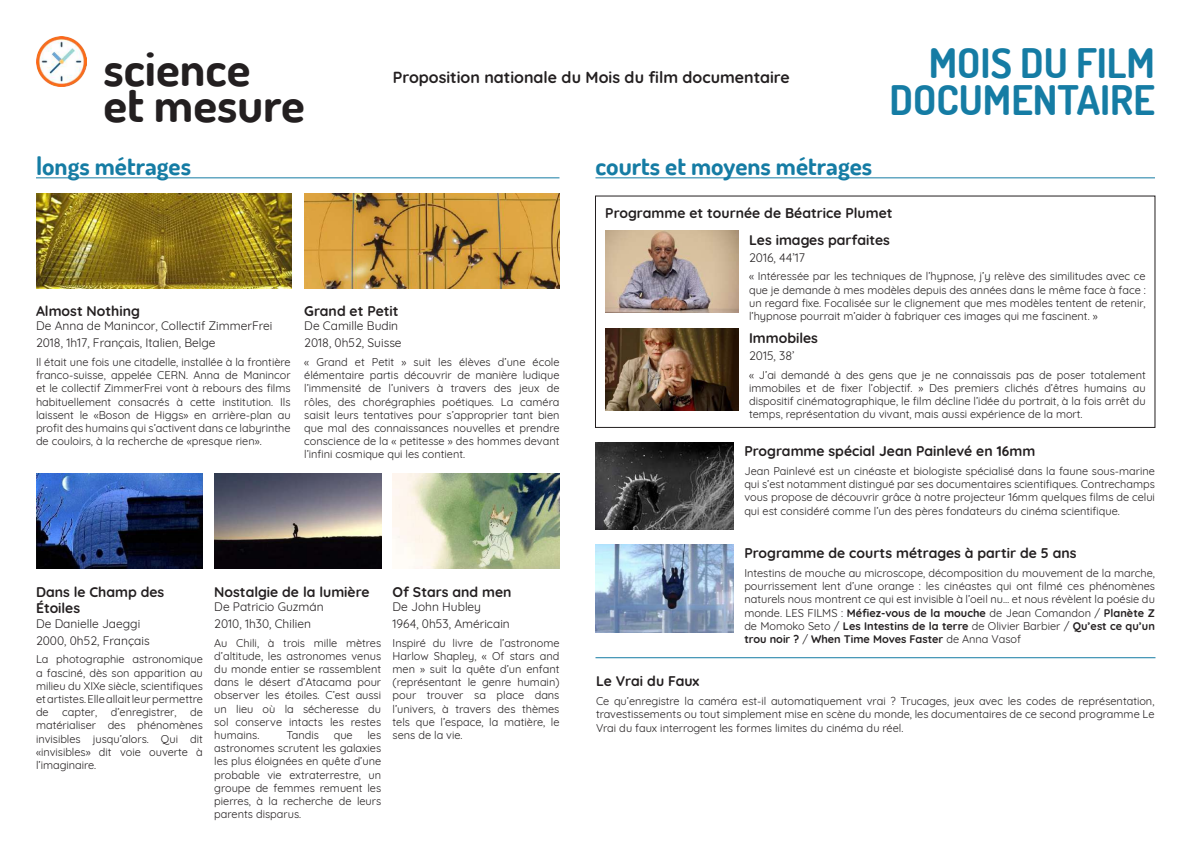
<style>
.page{position:relative;width:1191px;height:842px;background:#fff}
.page>*{position:absolute;margin:0;border:0;box-sizing:border-box;transform-origin:0 0}
.t1{font:700 49px/36px "Dosis";color:#231f20}
.t2{font:700 40.7px/36.9px "Dosis";color:#157ca4;text-align:right}
.t3{font:700 25px "Dosis";color:#157ca4}
.t4{font:700 16px "Quicksand";color:#231f20}
.t5{font:700 14px/16.8px "Quicksand";color:#231f20}
.t6{font:12px/16.8px "Quicksand";color:#231f20}
.t7{font:11px/13.2px "Quicksand";color:#231f20;text-align:justify}
.s1{font-weight:700}
</style>
<div class="page">
<img style="left:37px;top:194px;width:254px;height:94px">
<img style="left:304px;top:194px;width:255px;height:94px">
<img style="left:36px;top:36px;width:50px;height:50px">
<hr style="left:36px;top:177px;width:523px;height:1px;background:#157ca4">
<hr style="left:595px;top:177px;width:560px;height:1px;background:#157ca4">
<img style="left:36px;top:473px;width:167px;height:95px">
<img style="left:214px;top:474px;width:167px;height:94px">
<img style="left:392px;top:473px;width:167px;height:95px">
<img style="left:595px;top:442px;width:138px;height:88px">
<img style="left:595px;top:544px;width:138px;height:88px">
<div style="left:595px;top:196px;width:560px;height:232px;border:1px solid #231f20"></div>
<img style="left:605px;top:231px;width:134px;height:81px">
<img style="left:605px;top:329px;width:134px;height:81px">
<hr style="left:595px;top:657px;width:560px;height:1px;background:#157ca4">
<h1 class="t1" style="left:103px;top:49px;width:203px">science<br>et mesure</h1>
<h2 class="t2" style="left:889px;top:44px;width:267px">MOIS DU FILM<br>DOCUMENTAIRE</h2>
<h3 class="t3" style="left:36px;top:149px;width:157px">longs métrages</h3>
<h3 class="t3" style="left:595px;top:149px;width:278px">courts et moyens métrages</h3>
<h3 class="t4" style="left:393px;top:64px;width:398px">Proposition nationale du Mois du film documentaire</h3>
<p class="t5" style="left:36px;top:301px;width:105px">Almost Nothing</p>
<p class="t6" style="left:36px;top:316px;width:238px">De Anna de Manincor, Collectif ZimmerFrei<br>2018, 1h17, Français, Italien, Belge</p>
<p class="t7" style="left:36px;top:354px;width:256px">Il était une fois une citadelle, installée à la frontière franco-suisse, appelée CERN. Anna de Manincor et le collectif ZimmerFrei vont à rebours des films habituellement consacrés à cette institution. Ils laissent le «Boson de Higgs» en arrière-plan au profit des humains qui s’activent dans ce labyrinthe de couloirs, à la recherche de «presque rien».</p>
<p class="t5" style="left:304px;top:301px;width:96px">Grand et Petit</p>
<p class="t6" style="left:304px;top:316px;width:99px">De Camille Budin<br>2018, 0h52, Suisse</p>
<p class="t7" style="left:304px;top:354px;width:257px">« Grand et Petit » suit les élèves d’une école élémentaire partis découvrir de manière ludique l’immensité de l’univers à travers des jeux de rôles, des chorégraphies poétiques. La caméra saisit leurs tentatives pour s’approprier tant bien que mal des connaissances nouvelles et prendre conscience de la « petitesse » des hommes devant l’infini cosmique qui les contient.</p>
<p class="t5" style="left:36px;top:582px;width:130px">Dans le Champ des<br>Étoiles</p>
<p class="t6" style="left:36px;top:614px;width:115px">De Danielle Jaeggi<br>2000, 0h52, Français</p>
<p class="t7" style="left:36px;top:652px;width:168px">La photographie astronomique a fasciné, dès son apparition au milieu du XIXe siècle, scientifiques et artistes. Elle allait leur permettre de capter, d’enregistrer, de matérialiser des phénomènes invisibles jusqu’alors. Qui dit «invisibles» dit voie ouverte à l’imaginaire.</p>
<p class="t5" style="left:214px;top:582px;width:157px">Nostalgie de la lumière</p>
<p class="t6" style="left:214px;top:597px;width:111px">De Patricio Guzmán<br>2010, 1h30, Chilien</p>
<p class="t7" style="left:214px;top:635px;width:168px">Au Chili, à trois mille mètres d’altitude, les astronomes venus du monde entier se rassemblent dans le désert d’Atacama pour observer les étoiles. C’est aussi un lieu où la sécheresse du sol conserve intacts les restes humains.</p>
<p class="t7" style="left:214px;top:727px;width:168px;text-indent:153px">les astronomes scrutent les galaxies les plus éloignées en quête d’une probable vie extraterrestre, un groupe de femmes remuent les pierres, à la recherche de leurs parents disparus.</p>
<p class="t7" style="left:286px;top:727px;width:34px">Tandis</p>
<p class="t7" style="left:334px;top:727px;width:20px">que</p>
<p class="t5" style="left:392px;top:582px;width:121px">Of Stars and men</p>
<p class="t6" style="left:392px;top:597px;width:119px">De John Hubley<br>1964, 0h53, Américain</p>
<p class="t7" style="left:392px;top:635px;width:168px">Inspiré du livre de l’astronome Harlow Shapley, « Of stars and men » suit la quête d’un enfant (représentant le genre humain) pour trouver sa place dans l’univers, à travers des thèmes tels que l’espace, la matière, le sens de la vie.</p>
<p class="t5" style="left:605px;top:203px;width:289px">Programme et tournée de Béatrice Plumet</p>
<p class="t5" style="left:749px;top:230px;width:142px">Les images parfaites</p>
<p class="t6" style="left:749px;top:248px;width:57px">2016, 44’17</p>
<p class="t7" style="left:749px;top:269px;width:398px">« Intéressée par les techniques de l’hypnose, j’y relève des similitudes avec ce que je demande à mes modèles depuis des années dans le même face à face : un regard fixe. Focalisée sur le clignement que mes modèles tentent de retenir, l’hypnose pourrait m’aider à fabriquer ces images qui me fascinent. »</p>
<p class="t5" style="left:749px;top:328px;width:70px">Immobiles</p>
<p class="t6" style="left:749px;top:346px;width:47px">2015, 38’</p>
<p class="t7" style="left:749px;top:367px;width:398px">« J’ai demandé à des gens que je ne connaissais pas de poser totalement immobiles et de fixer l’objectif. » Des premiers clichés d’êtres humains au dispositif cinématographique, le film décline l’idée du portrait, à la fois arrêt du temps, représentation du vivant, mais aussi expérience de la mort.</p>
<p class="t5" style="left:744px;top:441px;width:292px">Programme spécial Jean Painlevé en 16mm</p>
<p class="t7" style="left:744px;top:463px;width:412px">Jean Painlevé est un cinéaste et biologiste spécialisé dans la faune sous-marine qui s’est notamment distingué par ses documentaires scientifiques. Contrechamps vous propose de découvrir grâce à notre projecteur 16mm quelques films de celui qui est considéré comme l’un des pères fondateurs du cinéma scientifique.</p>
<p class="t5" style="left:744px;top:544px;width:334px">Programme de courts métrages à partir de 5 ans</p>
<p class="t7" style="left:744px;top:565px;width:412px">Intestins de mouche au microscope, décomposition du mouvement de la marche, pourrissement lent d’une orange : les cinéastes qui ont filmé ces phénomènes naturels nous montrent ce qui est invisible à l’oeil nu… et nous révèlent la poésie du monde. LES FILMS : <span class="s1">Méfiez-vous de la mouche</span> de Jean Comandon / <span class="s1">Planète Z </span>de Momoko Seto / <span class="s1">Les Intestins de la terre</span> de Olivier Barbier / <span class="s1">Qu’est ce qu’un trou noir ?</span> / <span class="s1">When Time Moves Faster</span> de Anna Vasof</p>
<p class="t5" style="left:596px;top:672px;width:105px">Le Vrai du Faux</p>
<p class="t7" style="left:596px;top:694px;width:560px">Ce qu’enregistre la caméra est-il automatiquement vrai ? Trucages, jeux avec les codes de représentation, travestissements ou tout simplement mise en scène du monde, les documentaires de ce second programme Le Vrai du faux interrogent les formes limites du cinéma du réel.</p>
</div>
